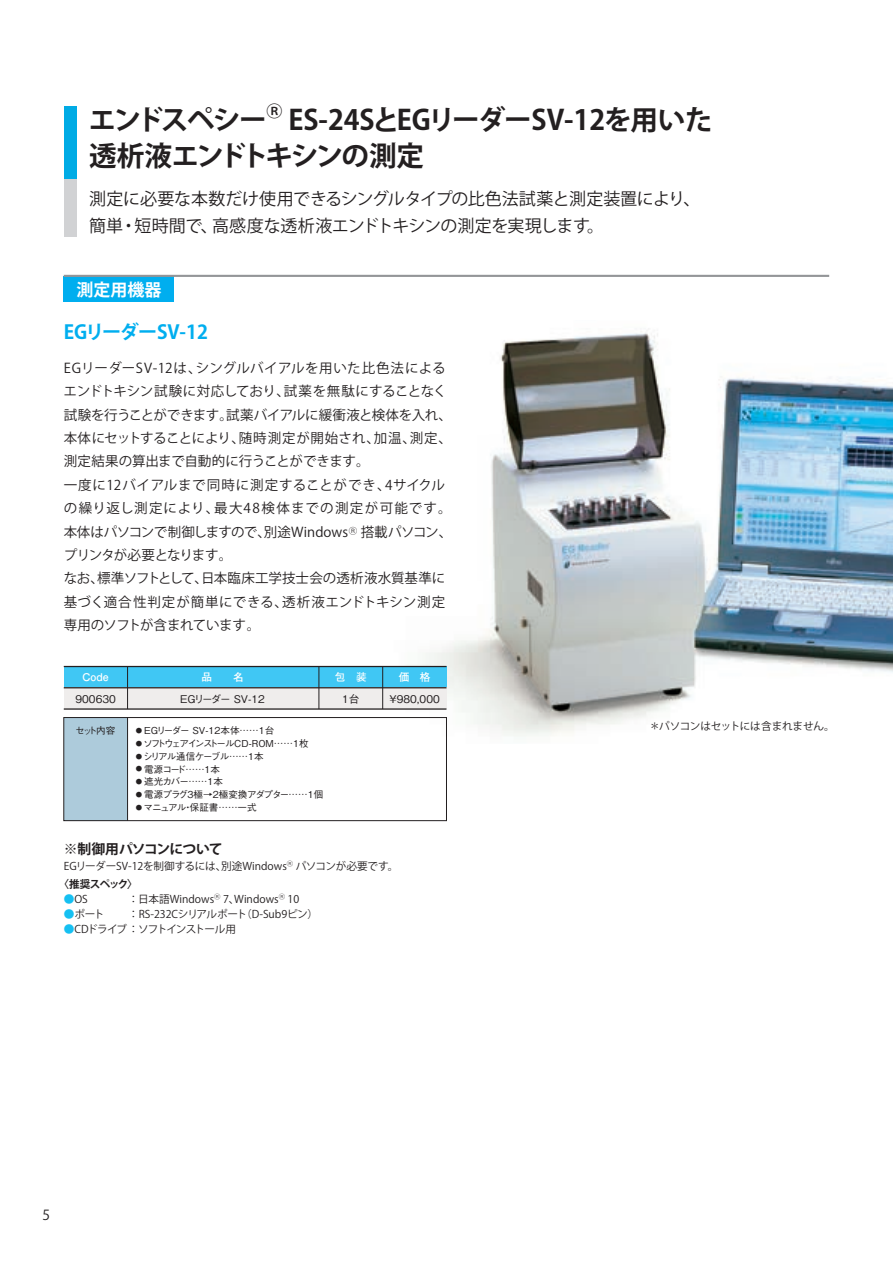
<style>
.page{position:relative;width:893px;height:1263px;background:#fff}
.page>*{position:absolute;margin:0;border:0;box-sizing:border-box;transform-origin:0 0}
.t1{font:700 27.6px/36.2px "Koz Go Pro";letter-spacing:-.05em;color:#231f20}
.t2{font:700 27.6px "Koz Go Pro";letter-spacing:-.085em;color:#231f20}
.t3{font:700 19.2px "Koz Go Pro";letter-spacing:-.025em;color:#00aeef}
.t4{font:16.95px/26.5px "Koz Go Pro";letter-spacing:-.015em;color:#231f20}
.t5{font:700 16.95px "Koz Go Pro";color:#fff}
.t6{font:700 15.9px "Koz Go Pro";color:#231f20}
.t7{font:700 13.8px "Koz Go Pro";letter-spacing:-.055em;color:#231f20}
.t8{font:13.8px "Koz Go Pro";color:#231f20}
.t9{font:13.5px/23.4px "Koz Go Pro";letter-spacing:.005em;color:#231f20}
.t10{font:10.65px/18px "Koz Go Pro";letter-spacing:-.01em;color:#231f20}
.t11{font:10.65px "Koz Go Pro";letter-spacing:-.085em;color:#231f20}
.t12{font:500 10.65px "Gothic BBB Pro";color:#231f20}
.t13{font:700 10.65px "Futo Go B101 Pro";color:#fff}
.t14{font:500 10.65px "Gothic BBB Pro";letter-spacing:-.12em;color:#231f20}
.t15{font:500 9.6px "Gothic BBB Pro";letter-spacing:-.105em;color:#231f20}
.t16{font:500 9.6px "Gothic BBB Pro";letter-spacing:-.155em;color:#231f20}
.t17{font:500 9.6px "Gothic BBB Pro";letter-spacing:-.065em;color:#231f20}
.t18{font:500 9.6px "Gothic BBB Pro";color:#231f20}
.t19{font:500 9.6px "Gothic BBB Pro";letter-spacing:-.075em;color:#231f20}
.t20{font:500 9.6px "Gothic BBB Pro";letter-spacing:-.07em;color:#231f20}
.s1{font-size:6.45px}
.s2{font-weight:700}
.s3{color:#15c0f2}
</style>
<div class="page">
<img style="left:382px;top:331px;width:511px;height:405px">
<div style="left:64px;top:717px;width:64px;height:104px;background:#adcbdb"></div>
<div style="left:64px;top:717px;width:383px;height:104px;border:1px solid #231f20"></div>
<hr style="left:127px;top:717px;width:1px;height:104px;background:#231f20">
<div style="left:64px;top:666px;width:382px;height:22px;background:#40c7f4"></div>
<div style="left:64px;top:688px;width:382px;height:21px;background:#efedec"></div>
<hr style="left:64px;top:666px;width:382px;height:1px;background:#231f20">
<hr style="left:64px;top:708px;width:382px;height:2px;background:#231f20">
<hr style="left:64px;top:687px;width:382px;height:1px;background:#231f20">
<hr style="left:127px;top:666px;width:1px;height:43px;background:#231f20">
<hr style="left:382px;top:666px;width:1px;height:43px;background:#231f20">
<hr style="left:319px;top:666px;width:1px;height:43px;background:#231f20">
<div style="left:64px;top:276px;width:110px;height:25px;background:#00aeef"></div>
<hr style="left:64px;top:275px;width:765px;height:2px;background:#939598">
<div style="left:64px;top:106px;width:13px;height:73px;background:#00abe5"></div>
<div style="left:64px;top:179px;width:13px;height:57px;background:#d1d2d4"></div>
<h1 class="t2" style="left:88px;top:102px;width:180px">エンドスペシー</h1>
<p class="t6" style="left:266px;top:101px;width:17px">Ⓡ</p>
<h1 class="t1" style="left:89px;top:104px;width:625px;text-indent:199px">ES-24SとEGリーダーSV-12を用いた透析液エンドトキシンの測定</h1>
<p class="t4" style="left:89px;top:186px;width:613px">測定に必要な本数だけ使用できるシングルタイプの比色法試薬と測定装置により、簡単・短時間で、高感度な透析液エンドトキシンの測定を実現します。</p>
<p class="t5" style="left:77px;top:278px;width:87px">測定用機器</p>
<h2 class="t3" style="left:64px;top:320px;width:146px">EGリーダーSV-12</h2>
<p class="t9" style="left:64px;top:357px;width:390px">EGリーダーSV-12は、シングルバイアルを用いた比色法によるエンドトキシン試験に対応しており、試薬を無駄にすることなく試験を行うことができます。試薬バイアルに緩衝液と検体を入れ、本体にセットすることにより、随時測定が開始され、加温、測定、測定結果の算出まで自動的に行うことができます。<br>一度に12バイアルまで同時に測定することができ、4サイクルの繰り返し測定により、最大48検体までの測定が可能です。本体はパソコンで制御しますので、別途Windows<sup>Ⓡ</sup> 搭載パソコン、プリンタが必要となります。<br>なお、標準ソフトとして、日本臨床工学技士会の透析液水質基準に基づく適合性判定が簡単にできる、透析液エンドトキシン測定専用のソフトが含まれています。</p>
<p class="t13" style="left:83px;top:669px;width:28px">Code</p>
<p class="t12" style="left:76px;top:690px;width:42px">900630</p>
<p class="t15" style="left:75px;top:723px;width:42px">セット内容</p>
<p class="t13" style="left:201px;top:669px;width:44px">品　　名</p>
<p class="t14" style="left:180px;top:690px;width:86px">EGリーダー SV-12</p>
<p class="t18" style="left:136px;top:723px;width:140px"><span class="s1">●</span> EGリーダー SV-12本体……1台</p>
<p class="t16" style="left:136px;top:736px;width:174px"><span class="s1">●</span> ソフトウェアインストールCD-ROM……1枚</p>
<p class="t19" style="left:136px;top:749px;width:129px"><span class="s1">●</span> シリアル通信ケーブル……1本</p>
<p class="t15" style="left:136px;top:761px;width:86px"><span class="s1">●</span> 電源コード……1本</p>
<p class="t15" style="left:136px;top:774px;width:89px"><span class="s1">●</span> 遮光カバー……1本</p>
<p class="t17" style="left:136px;top:787px;width:189px"><span class="s1">●</span> 電源プラグ3極→2極変換アダプター……1個</p>
<p class="t20" style="left:136px;top:800px;width:122px"><span class="s1">●</span> マニュアル・保証書……一式</p>
<p class="t13" style="left:335px;top:669px;width:33px">包　装</p>
<p class="t12" style="left:342px;top:690px;width:19px">1台</p>
<p class="t13" style="left:399px;top:669px;width:33px">価　格</p>
<p class="t12" style="left:388px;top:690px;width:53px">￥980,000</p>
<p class="t7" style="left:64px;top:840px;width:160px">※制御用パソコンについて</p>
<p class="t10" style="left:58px;top:857px;width:341px;text-indent:5px">EGリーダーSV-12を制御するには、別途Windows<sup>Ⓡ</sup> パソコンが必要です。<span class="s2">〈推奨スペック〉</span></p>
<p class="t10" style="left:64px;top:890px;width:26px"><span class="s3">●</span>OS</p>
<p class="t10" style="left:128px;top:890px;width:172px">： 日本語Windows<sup>Ⓡ</sup> 7、Windows<sup>Ⓡ</sup> 10</p>
<p class="t10" style="left:64px;top:905px;width:42px"><span class="s3">●</span>ポート</p>
<p class="t10" style="left:128px;top:905px;width:191px">： RS-232Cシリアルポート（D-Sub9ピン）</p>
<p class="t11" style="left:64px;top:922px;width:174px"><span class="s3">●</span>CDドライブ ： ソフトインストール用</p>
<p class="t10" style="left:649px;top:718px;width:187px">＊パソコンはセットには含まれません。</p>
<p class="t8" style="left:43px;top:1206px;width:9px">5</p>
</div>
